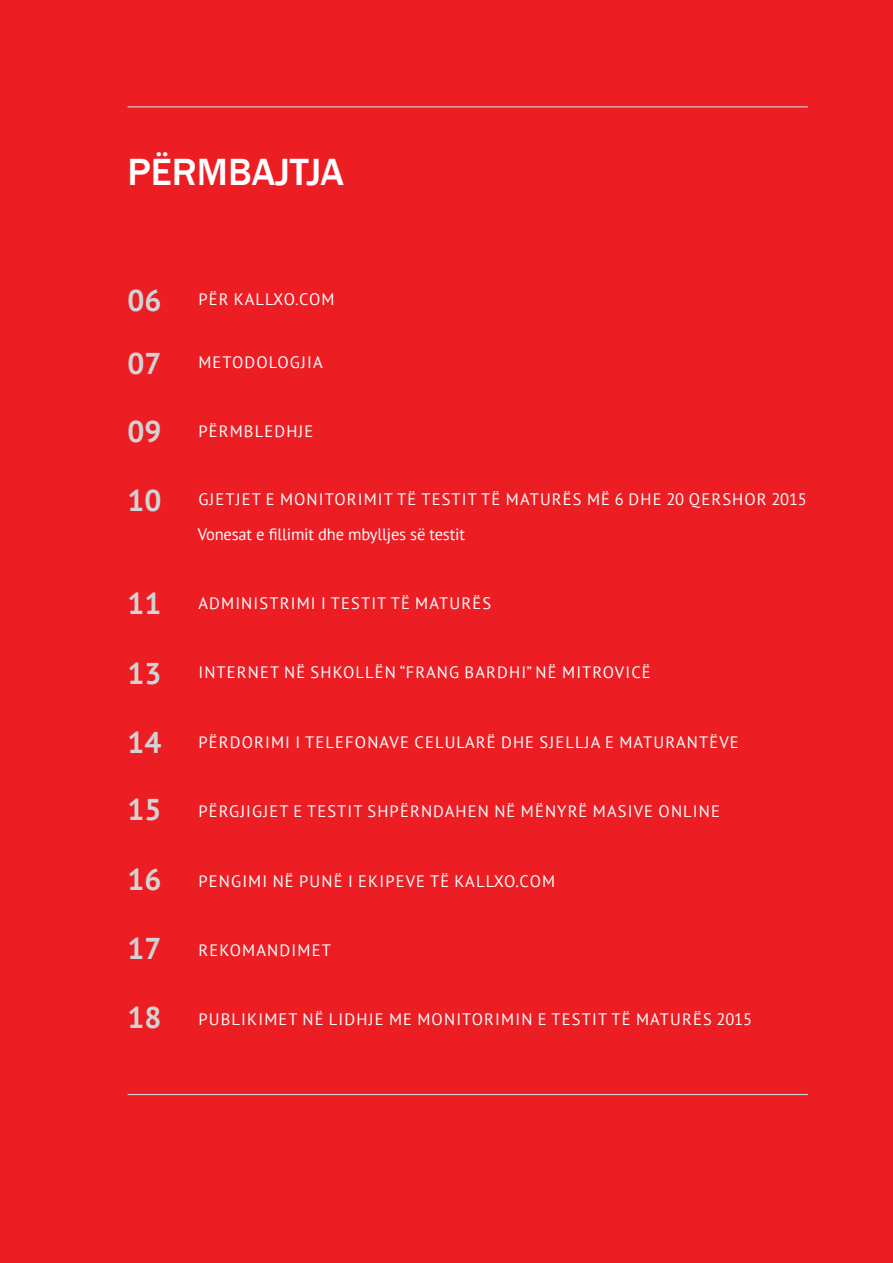
<style>
.page{position:relative;width:893px;height:1263px;background:#ed1d24}
.page>*{position:absolute;margin:0;border:0;box-sizing:border-box;transform-origin:0 0}
.t1{font:500 39px "Franklin Gothic";letter-spacing:-.01em;color:#fff}
.t2{font:700 30px/63px "PT Sans";color:#d1d3d4}
.t3{font:16.5px "PT Sans";letter-spacing:.07em;color:#fff}
.t4{font:16.5px/34.7px "PT Sans";letter-spacing:.005em;color:#fff}
</style>
<div class="page">
<hr style="left:128px;top:106px;width:680px;height:1px;background:#d1d3d4">
<hr style="left:128px;top:1094px;width:680px;height:1px;background:#d1d3d4">
<h1 class="t1" style="left:128px;top:148px;width:96px">PËRMBA</h1>
<h1 class="t1" style="left:275px;top:148px;width:70px">JTJA</h1>
<h2 class="t2" style="left:128px;top:269px;width:36px">06<br>07</h2>
<p class="t3" style="left:198px;top:288px;width:138px">PËR KALLXO.COM</p>
<p class="t3" style="left:198px;top:352px;width:70px">M ETODOLO</p>
<p class="t3" style="left:290px;top:352px;width:34px">GJIA</p>
<h2 class="t2" style="left:128px;top:399px;width:36px">09</h2>
<p class="t3" style="left:198px;top:421px;width:117px">PËRMBLEDHJE</p>
<h2 class="t2" style="left:128px;top:468px;width:36px">10</h2>
<p class="t4" style="left:198px;top:481px;width:611px">GJETJET E MONITORIMIT TË TESTIT TË MATURËS MË 6 DHE 20 QERSHOR 2015<br>VONESAT E FILLIMIT DHE MBYLLJES SË TESTIT</p>
<h2 class="t2" style="left:128px;top:571px;width:36px">11</h2>
<p class="t3" style="left:198px;top:593px;width:294px">ADMINISTRIMI I TESTIT TË MATURËS</p>
<h2 class="t2" style="left:128px;top:641px;width:36px">13</h2>
<p class="t3" style="left:198px;top:662px;width:146px">I NTERNET NË SHKOLL</p>
<p class="t3" style="left:375px;top:662px;width:277px">ËN “FRANG BARDHI” NË M ITROVICË</p>
<h2 class="t2" style="left:128px;top:710px;width:36px">14</h2>
<p class="t3" style="left:198px;top:731px;width:542px">PËRDORIMI I TELEFONAVE CELULARË DHE SJELLJA E MATURANTËVE</p>
<h2 class="t2" style="left:128px;top:777px;width:36px">15</h2>
<p class="t3" style="left:198px;top:801px;width:523px">PËRGJIGJET E TESTIT SHPËRNDAHEN NË MËNYRË MASIVE ONLINE</p>
<h2 class="t2" style="left:128px;top:847px;width:36px">16</h2>
<p class="t3" style="left:198px;top:870px;width:358px">PENGIMI NË PUNË I EKIPEVE TË KALLXO.COM</p>
<h2 class="t2" style="left:128px;top:916px;width:36px">17</h2>
<p class="t3" style="left:198px;top:939px;width:134px">REKOMANDIMET</p>
<h2 class="t2" style="left:128px;top:986px;width:36px">18</h2>
<p class="t3" style="left:198px;top:1009px;width:555px">PUBLIKIMET NË LIDHJE ME MONITORIMIN E TESTIT TË MATURËS 2015</p>
</div>
